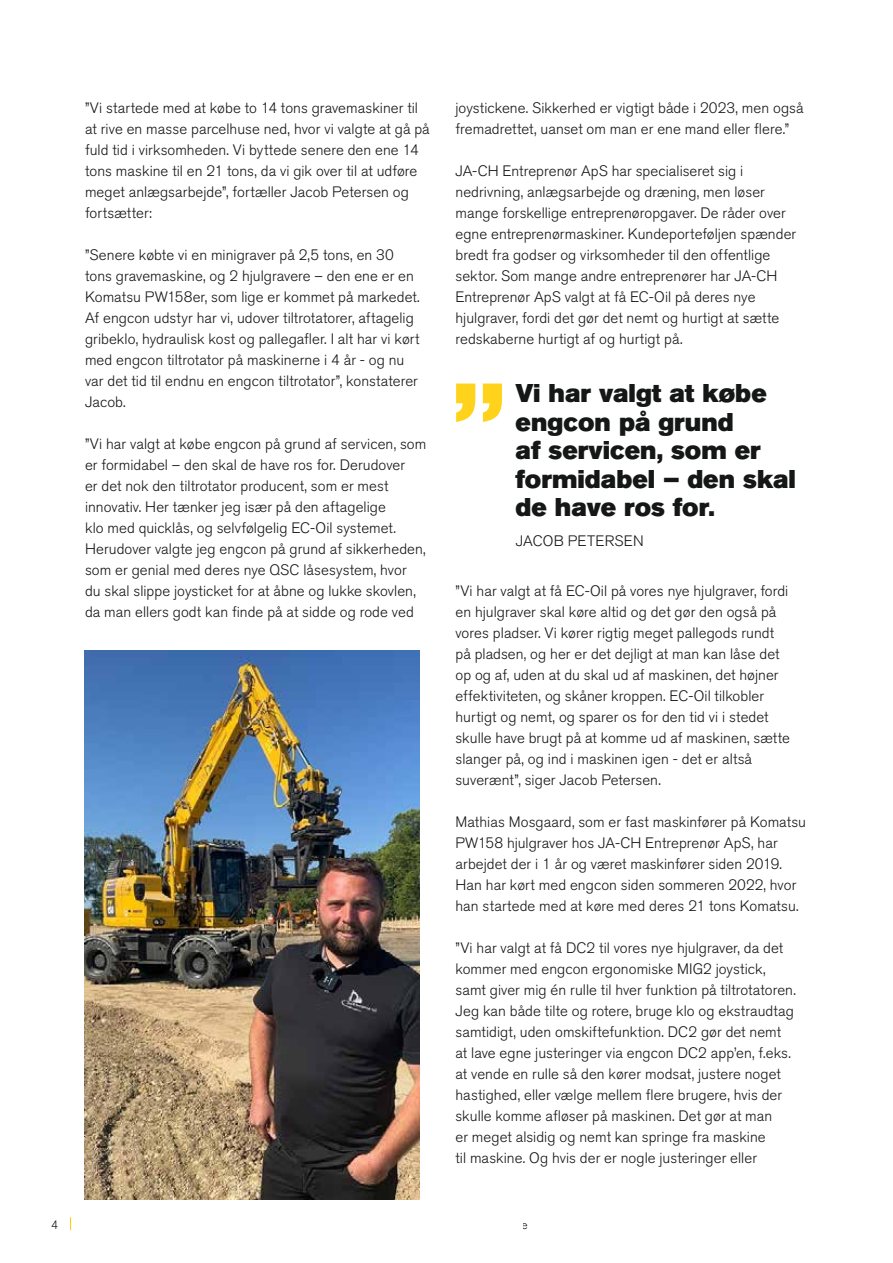
<style>
.page{position:relative;width:893px;height:1263px;background:#fff}
.page>*{position:absolute;margin:0;border:0;box-sizing:border-box;transform-origin:0 0}
.t1{font:105px "Akzidenz Grotesk Pro Super";color:#ffd31b}
.t2{font:25.5px/28.5px "Akzidenz Grotesk Pro Super";color:#151616}
.t3{font:300 15px/21px "Akzidenz Grotesk Pro";letter-spacing:.005em;color:#151616}
.t4{font:300 12px "Akzidenz Grotesk Pro";color:#151616}
</style>
<div class="page">
<svg style="left:70px;top:1217px;width:1px;height:13px"></svg>
<img style="left:85px;top:651px;width:335px;height:548px">
<p class="t4" style="left:51px;top:1217px;width:8px">4</p>
<p class="t3" style="left:85px;top:98px;width:346px">”Vi startede med at købe to 14 tons gravemaskiner til at rive en masse parcelhuse ned, hvor vi valgte at gå på fuld tid i virksomheden. Vi byttede senere den ene 14 tons maskine til en 21 tons, da vi gik over til at udføre meget anlægsarbejde”, fortæller Jacob Petersen og fortsætter:</p>
<p class="t3" style="left:85px;top:245px;width:336px">”Senere købte vi en minigraver på 2,5 tons, en 30 tons gravemaskine, og 2 hjulgravere – den ene er en Komatsu PW158er, som lige er kommet på markedet.<br>Af engcon udstyr har vi, udover tiltrotatorer, aftagelig gribeklo, hydraulisk kost og pallegafler. I alt har vi kørt med engcon tiltrotator på maskinerne i 4 år - og nu var det tid til endnu en engcon tiltrotator”, konstaterer Jacob.</p>
<p class="t3" style="left:85px;top:434px;width:343px">”Vi har valgt at købe engcon på grund af servicen, som er formidabel – den skal de have ros for. Derudover<br>er det nok den tiltrotator producent, som er mest innovativ. Her tænker jeg især på den aftagelige<br>klo med quicklås, og selvfølgelig EC-Oil systemet.<br>Herudover valgte jeg engcon på grund af sikkerheden, som er genial med deres nye QSC låsesystem, hvor<br>du skal slippe joysticket for at åbne og lukke skovlen, da man ellers godt kan finde på at sidde og rode ved</p>
<p class="t3" style="left:455px;top:98px;width:350px">joystickene. Sikkerhed er vigtigt både i 2023, men også fremadrettet, uanset om man er ene mand eller flere.”</p>
<p class="t3" style="left:455px;top:161px;width:342px">JA-CH Entreprenør ApS har specialiseret sig i nedrivning, anlægsarbejde og dræning, men løser mange forskellige entreprenøropgaver. De råder over egne entreprenørmaskiner. Kundeporteføljen spænder bredt fra godser og virksomheder til den offentlige sektor. Som mange andre entreprenører har JA-CH Entreprenør ApS valgt at få EC-Oil på deres nye hjulgraver, fordi det gør det nemt og hurtigt at sætte redskaberne hurtigt af og hurtigt på.</p>
<h1 class="t1" style="left:452px;top:353px;width:56px">”</h1>
<h2 class="t2" style="left:516px;top:379px;width:282px">Vi har valgt at købe engcon på grund<br>af servicen, som er formidabel – den skal de have ros for.</h2>
<p class="t3" style="left:516px;top:530px;width:130px">JACOB PETERSEN</p>
<p class="t3" style="left:455px;top:581px;width:336px">”Vi har valgt at få EC-Oil på vores nye hjulgraver, fordi en hjulgraver skal køre altid og det gør den også på vores pladser. Vi kører rigtig meget pallegods rundt på pladsen, og her er det dejligt at man kan låse det op og af, uden at du skal ud af maskinen, det højner effektiviteten, og skåner kroppen. EC-Oil tilkobler hurtigt og nemt, og sparer os for den tid vi i stedet skulle have brugt på at komme ud af maskinen, sætte slanger på, og ind i maskinen igen - det er altså suverænt”, siger Jacob Petersen.</p>
<p class="t3" style="left:455px;top:812px;width:352px">Mathias Mosgaard, som er fast maskinfører på Komatsu PW158 hjulgraver hos JA-CH Entreprenør ApS, har arbejdet der i 1 år og været maskinfører siden 2019.<br>Han har kørt med engcon siden sommeren 2022, hvor han startede med at køre med deres 21 tons Komatsu.</p>
<p class="t3" style="left:455px;top:938px;width:342px">”Vi har valgt at få DC2 til vores nye hjulgraver, da det kommer med engcon ergonomiske MIG2 joystick, samt giver mig én rulle til hver funktion på tiltrotatoren.<br>Jeg kan både tilte og rotere, bruge klo og ekstraudtag samtidigt, uden omskiftefunktion. DC2 gør det nemt at lave egne justeringer via engcon DC2 app’en, f.eks. at vende en rulle så den kører modsat, justere noget hastighed, eller vælge mellem flere brugere, hvis der skulle komme afløser på maskinen. Det gør at man<br>er meget alsidig og nemt kan springe fra maskine<br>til maskine. Og hvis der er nogle justeringer eller</p>
</div>
